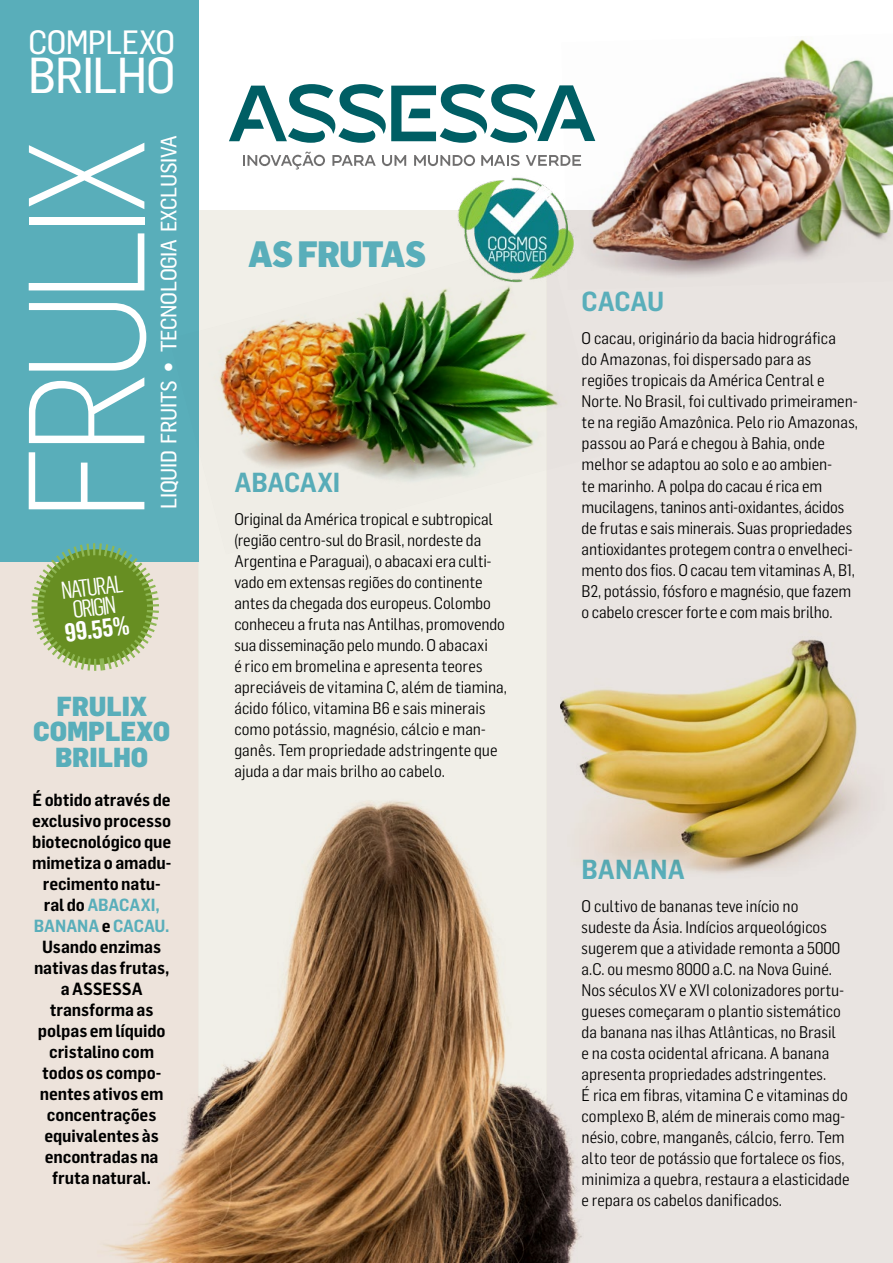
<style>
.page{position:relative;width:893px;height:1263px;background:#fff}
.page>*{position:absolute;margin:0;border:0;box-sizing:border-box;transform-origin:0 0}
.t1{font:300 162px "Flama Semicond";letter-spacing:-.06em;color:#fff;scale:.96 1}
.t2{font:49.5px "Flama Semicond Basic";letter-spacing:-.025em;color:#fff}
.t3{font:900 36px "Flama Semicond";letter-spacing:-.025em;color:#59aeba}
.t4{font:33px "Flama Semicond Basic";letter-spacing:-.02em;color:#fff}
.t5{font:900 27px/25.5px "Flama Semicond";letter-spacing:-.005em;color:#59aeba;text-align:center}
.t6{font:600 27px "Flama Semicond";letter-spacing:-.005em;color:#59aeba}
.t7{font:700 condensed 25.5px "Flama";color:#fff;scale:1.05 1}
.t8{font:condensed 24px/20.2px "Flama";color:#fff;text-align:center;scale:1.05 1}
.t9{font:21.75px "Flama Semicond Basic";letter-spacing:-.015em;color:#fff}
.t10{font:600 17.25px/21px "Flama Semicond";letter-spacing:-.005em;color:#000;text-align:center}
.t11{font:16.5px/21px "Flama Semicond";color:#000}
.s1{font-family:"Flama Semicond";font-weight:900}
.s2{color:#59aeba}
</style>
<div class="page">
<div style="left:547px;top:210px;width:346px;height:1053px;background:#e9e4e1"></div>
<div style="left:0;top:206px;width:198px;height:1057px;background:#ede3db"></div>
<div style="left:198px;top:210px;width:349px;height:1053px;background:#eeece3"></div>
<div style="left:0;top:0;width:198px;height:561px;background:#59aeba"></div>
<img style="left:198px;top:239px;width:361px;height:315px">
<img style="left:593px;top:39px;width:300px;height:237px">
<img style="left:560px;top:639px;width:303px;height:234px">
<img style="left:105px;top:766px;width:622px;height:497px">
<svg style="left:243px;top:152px;width:82px;height:18px"></svg>
<svg style="left:332px;top:155px;width:44px;height:11px"></svg>
<svg style="left:382px;top:155px;width:24px;height:11px"></svg>
<svg style="left:414px;top:155px;width:27px;height:11px"></svg>
<svg style="left:229px;top:84px;width:366px;height:59px"></svg>
<img style="left:441px;top:154px;width:152px;height:147px">
<svg style="left:29px;top:543px;width:132px;height:128px"></svg>
<h3 class="t4" style="left:29px;top:24px;width:148px">COMPLEXO</h3>
<h2 class="t2" style="left:28px;top:47px;width:149px">BRILHO</h2>
<h1 class="t1" style="left:-5px;top:522px;width:400px;rotate:-90deg">FRULIX</h1>
<h3 class="t9" style="left:156px;top:509px;width:375px;rotate:-90deg">LIQUID FRUITS <span class="s1">•</span> TECNOLOGIA EXCLUSIVA</h3>
<h3 class="t8" style="left:60px;top:580px;width:61px;rotate:-7deg">NATURAL<br>ORIGIN</h3>
<h3 class="t7" style="left:63px;top:618px;width:63px;rotate:-7deg">99.55%</h3>
<h3 class="t5" style="left:33px;top:692px;width:139px">FRULIX<br>COMPLEXO<br>BRILHO</h3>
<p class="t10" style="left:32px;top:789px;width:141px">É obtido através de exclusivo processo biotecnológico que mimetiza o amadu&shy;recimento natu&shy;ral do <span class="s2">ABACAXI,<br>BANANA</span> e <span class="s2">CACAU.<br></span>Usando enzimas nativas das frutas, a ASSESSA transforma as polpas em líquido cristalino com todos os compo&shy;nentes ativos em concentrações equivalentes às encontradas na fruta natural.</p>
<h3 class="t3" style="left:248px;top:232px;width:180px">AS FRUTAS</h3>
<h3 class="t6" style="left:234px;top:466px;width:108px">ABACAXI</h3>
<p class="t11" style="left:234px;top:508px;width:274px">Original da América tropical e subtropical (região centro-sul do Brasil, nordeste da Argentina e Paraguai), o abacaxi era culti&shy;vado em extensas regiões do continente antes da chegada dos europeus. Colombo conheceu a fruta nas Antilhas, promovendo sua disseminação pelo mundo. O abacaxi<br>é rico em bromelina e apresenta teores apreciáveis de vitamina C, além de tiamina, ácido fólico, vitamina B6 e sais minerais como potássio, magnésio, cálcio e man&shy;ganês. Tem propriedade adstringente que ajuda a dar mais brilho ao cabelo.</p>
<h3 class="t6" style="left:582px;top:285px;width:84px">CACAU</h3>
<p class="t11" style="left:582px;top:327px;width:278px">O cacau, originário da bacia hidrográfica<br>do Amazonas, foi dispersado para as regiões tropicais da América Central e Norte. No Brasil, foi cultivado primeiramen&shy;te na região Amazônica. Pelo rio Amazonas, passou ao Pará e chegou à Bahia, onde melhor se adaptou ao solo e ao ambien-<br>te marinho. A polpa do cacau é rica em mucilagens, taninos anti-oxidantes, ácidos de frutas e sais minerais. Suas propriedades antioxidantes protegem contra o envelheci&shy;mento dos fios. O cacau tem vitaminas A, B1, B2, potássio, fósforo e magnésio, que fazem o cabelo crescer forte e com mais brilho.</p>
<h3 class="t6" style="left:582px;top:854px;width:105px">BANANA</h3>
<p class="t11" style="left:582px;top:896px;width:269px">O cultivo de bananas teve início no sudeste da Ásia. Indícios arqueológicos sugerem que a atividade remonta a 5000 a.C. ou mesmo 8000 a.C. na Nova Guiné.<br>Nos séculos XV e XVI colonizadores portu&shy;gueses começaram o plantio sistemático da banana nas ilhas Atlânticas, no Brasil<br>e na costa ocidental africana. A banana apresenta propriedades adstringentes.<br>É rica em fibras, vitamina C e vitaminas do complexo B, além de minerais como mag&shy;nésio, cobre, manganês, cálcio, ferro. Tem alto teor de potássio que fortalece os fios, minimiza a quebra, restaura a elasticidade e repara os cabelos danificados.</p>
</div>
